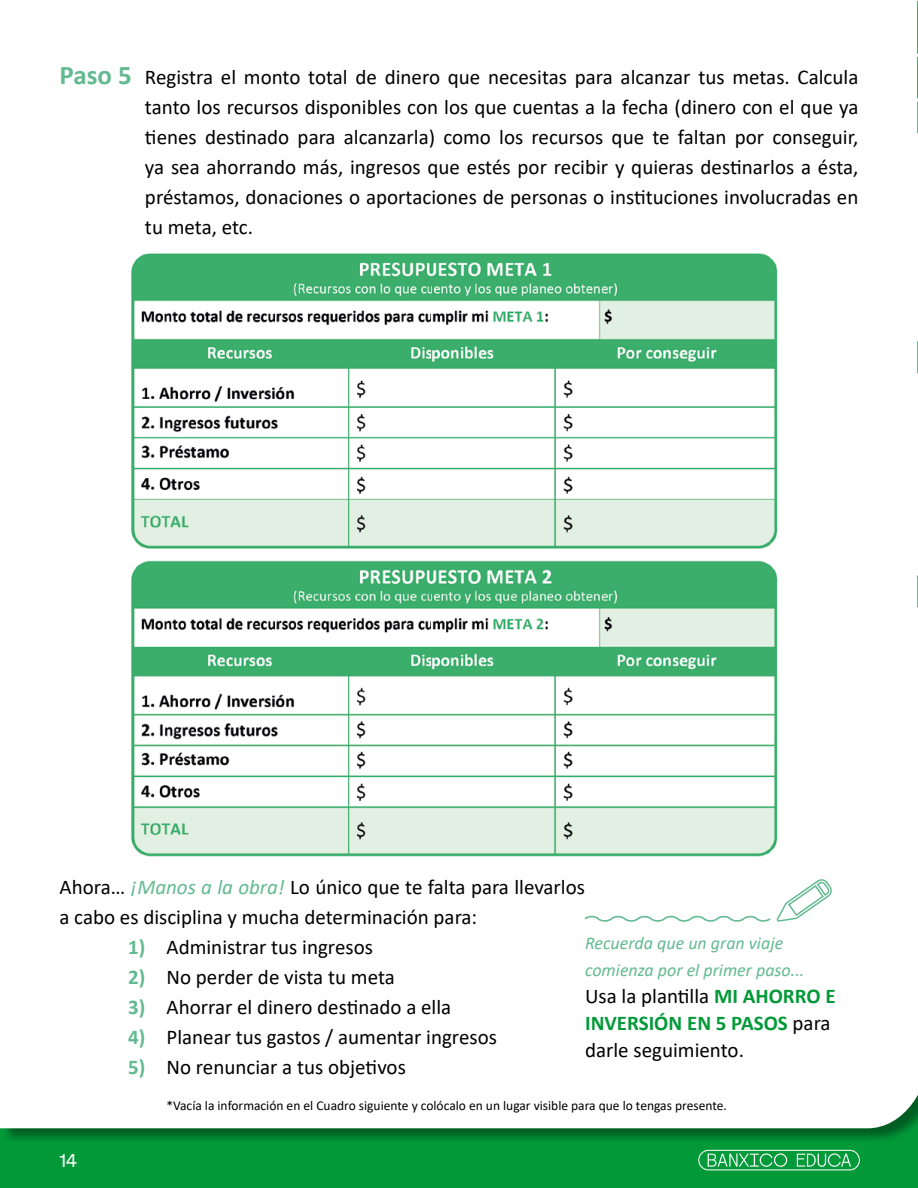
<style>
.page{position:relative;width:918px;height:1188px;background:#fff}
.page>*{position:absolute;margin:0;border:0;box-sizing:border-box;transform-origin:0 0}
.t1{font:700 27px "Calibri";color:#63ba91}
.t2{font:21px/30px "Calibri";color:#000}
.t3{font:700 21px/30px "Calibri";color:#63ba91;text-align:justify}
.t4{font:italic 18px/27px "Calibri";color:#63ba91}
.t5{font:18px "Sohne Buch";color:#fff}
.t6{font:13.5px "Calibri";color:#000}
.s1{font-style:italic;color:#63ba91}
.s2{font-weight:700;color:#039938}
</style>
<div class="page">
<svg style="left:0;top:945px;width:918px;height:243px;background:#039137"></svg>
<svg style="left:0;top:945px;width:918px;height:183px"></svg>
<svg style="left:698px;top:1150px;width:162px;height:20px;background:#3bb066"></svg>
<svg style="left:584px;top:879px;width:248px;height:43px"></svg>
<img style="left:131px;top:253px;width:647px;height:604px">
<img style="left:917px;top:0;width:1px;height:608px">
<p class="t1" style="left:60px;top:56px;width:74px">Paso 5</p>
<p class="t2" style="left:145px;top:62px;width:715px;text-align:justify">Registra el monto total de dinero que necesitas para alcanzar tus metas. Calcula tanto los recursos disponibles con los que cuentas a la fecha (dinero con el que ya tienes destinado para alcanzarla) como los recursos que te faltan por conseguir, ya sea ahorrando más, ingresos que estés por recibir y quieras destinarlos a ésta, préstamos, donaciones o aportaciones de personas o instituciones involucradas en tu meta, etc.</p>
<p class="t2" style="left:60px;top:872px;width:527px">Ahora… <span class="s1">¡Manos a la obra!</span> Lo único que te falta para llevarlos</p>
<p class="t2" style="left:60px;top:902px;width:419px">a cabo es disciplina y mucha determinación para:</p>
<p class="t2" style="left:167px;top:932px;width:208px">Administrar tus ingresos</p>
<p class="t2" style="left:167px;top:962px;width:230px">No perder de vista tu meta</p>
<p class="t2" style="left:167px;top:992px;width:286px">Ahorrar el dinero destinado a ella</p>
<p class="t2" style="left:167px;top:1022px;width:332px">Planear tus gastos / aumentar ingresos</p>
<p class="t2" style="left:167px;top:1052px;width:241px">No renunciar a tus objetivos</p>
<p class="t4" style="left:585px;top:929px;width:221px">Recuerda que un gran viaje comienza por el primer paso...</p>
<p class="t2" style="left:585px;top:982px;width:252px;line-height:27px">Usa la plantilla <span class="s2">MI AHORRO E<br>INVERSIÓN EN 5 PASOS</span> para darle seguimiento.</p>
<p class="t3" style="left:128px;top:932px;width:19px">1)<br>2)<br>3)<br>4)<br>5)</p>
<p class="t5" style="left:60px;top:1150px;width:19px">14</p>
<p class="t6" style="left:167px;top:1096px;width:562px">*Vacía la información en el Cuadro siguiente y colócalo en un lugar visible para que lo tengas presente.</p>
</div>
